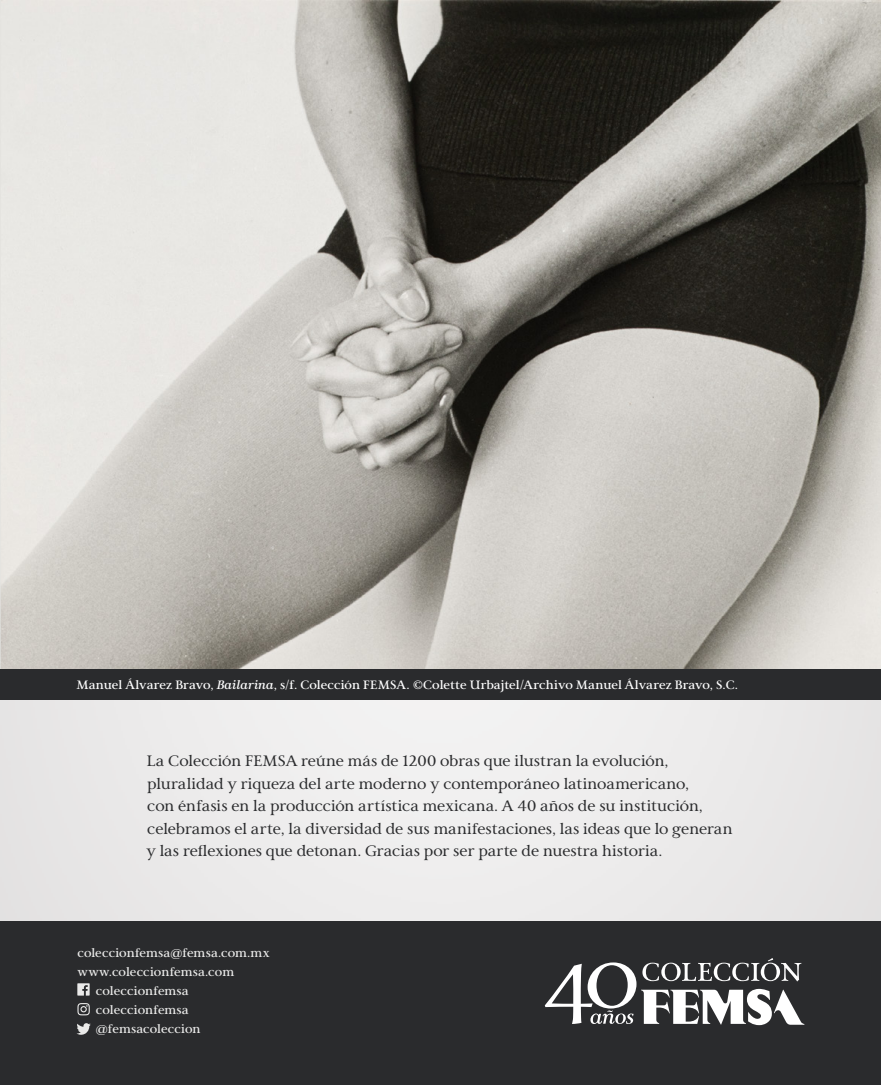
<style>
.page{position:relative;width:881px;height:1085px;background:#fff}
.page>*{position:absolute;margin:0;border:0;box-sizing:border-box;transform-origin:0 0}
.t1{font:15px/22.5px "Carrig Pro";letter-spacing:-.005em;color:#2a2b2d}
.t2{font:500 12px "Carrig Pro";letter-spacing:-.005em;color:#fff}
.t3{font:500 12px "Carrig Pro";letter-spacing:-.005em;color:#eaeae9}
.s1{font-style:italic}
</style>
<div class="page">
<div style="left:0;top:0;width:880px;height:1084px;background:#ecebeb"></div>
<div style="left:0;top:921px;width:880px;height:163px;background:#2a2b2d"></div>
<div style="left:0;top:668px;width:880px;height:31px;background:#2a2b2d"></div>
<svg style="left:544px;top:958px;width:260px;height:66px"></svg>
<img style="left:0;top:0;width:880px;height:668px">
<img style="left:0;top:23px;width:1px;height:645px">
<svg style="left:77px;top:983px;width:13px;height:12px"></svg>
<svg style="left:76px;top:1023px;width:15px;height:11px"></svg>
<svg style="left:77px;top:1003px;width:13px;height:12px"></svg>
<p class="t2" style="left:76px;top:676px;width:663px">Manuel Álvarez Bravo, <span class="s1">Bailarina</span>, s/f. Colección FEMSA. ©Colette Urbajtel/Archivo Manuel Álvarez Bravo, S.C.</p>
<p class="t1" style="left:146px;top:749px;width:587px">La Colección FEMSA reúne más de 1200 obras que ilustran la evolución, pluralidad y riqueza del arte moderno y contemporáneo latinoamericano,<br>con énfasis en la producción artística mexicana. A 40 años de su institución, celebramos el arte, la diversidad de sus manifestaciones, las ideas que lo generan y las reflexiones que detonan. Gracias por ser parte de nuestra historia.</p>
<p class="t3" style="left:77px;top:944px;width:194px">coleccionfemsa@femsa.com.mx</p>
<p class="t3" style="left:77px;top:962px;width:158px">www.coleccionfemsa.com</p>
<p class="t3" style="left:96px;top:981px;width:94px">coleccionfemsa</p>
<p class="t3" style="left:96px;top:1001px;width:94px">coleccionfemsa</p>
<p class="t3" style="left:96px;top:1020px;width:106px">@femsacoleccion</p>
</div>
